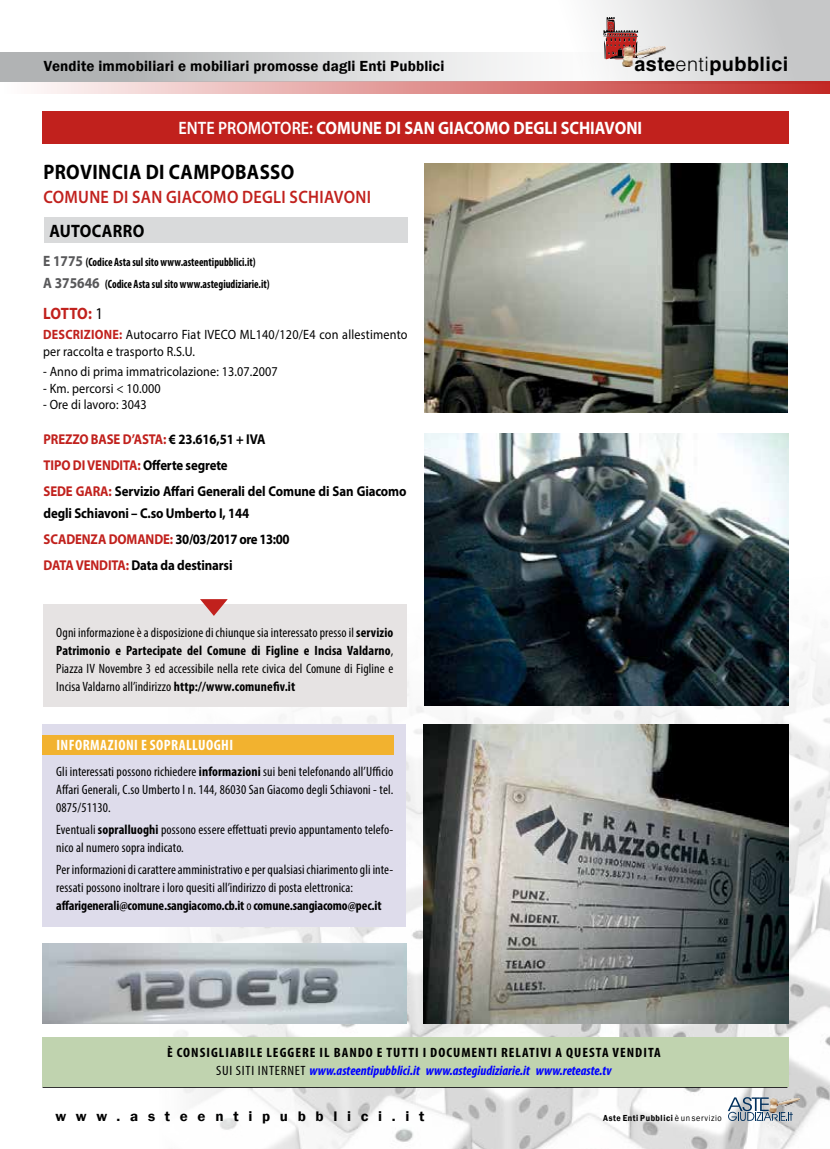
<style>
.page{position:relative;width:830px;height:1149px;background:#fff}
.page>*{position:absolute;margin:0;border:0;box-sizing:border-box;transform-origin:0 0}
.t1{font:700 21px "Myriad Pro";letter-spacing:.02em;color:#000;scale:.9 1}
.t2{font:700 19.8px "Helvetica LT Std";letter-spacing:.02em;color:#000}
.t3{font:700 18px "Myriad Pro";color:#fff;scale:.9 1}
.t4{font:600 18px "Myriad Pro";letter-spacing:.02em;color:#c1211d;scale:.9 1}
.t5{font:700 18px "Myriad Pro";letter-spacing:.02em;color:#000;scale:.9 1}
.t6{font:700 16.5px "Myriad Pro";letter-spacing:-.02em;color:#c1211d;scale:.9 1}
.t7{font:600 15px "Franklin Gothic";letter-spacing:.01em;color:#000}
.t8{font:700 condensed 15px "Myriad Pro";letter-spacing:.03em;color:#fff}
.t9{font:700 14.25px/26px "Myriad Pro";letter-spacing:-.01em;color:#000;scale:.9 1}
.t10{font:600 14.25px "Franklin Gothic";letter-spacing:.645em;color:#000;scale:1.05 1}
.t11{font:condensed 13.5px/18px "Myriad Pro";letter-spacing:.01em;color:#000;text-align:justify}
.t12{font:13.5px/16.5px "Myriad Pro";letter-spacing:.01em;color:#000;scale:.9 1}
.t13{font:700 condensed 13.5px/18px "Myriad Pro";letter-spacing:.07em;color:#000;text-align:center;scale:1.07 1}
.t14{font:700 condensed 12px/22.2px "Myriad Pro";color:#000;scale:.9 1}
.t15{font:600 9px "Franklin Gothic";letter-spacing:.07em;color:#000;scale:.9 1}
.s1{font-weight:300}
.s2{font-weight:600}
.s3{font-stretch:normal;font-size:15px;color:#58585a}
.s4{font-weight:400;color:#000}
.s5{font-weight:700;color:#c1211d}
.s6{color:#c1211d}
.s7{font-weight:700}
.s8{font-weight:400}
.s9{font-style:italic;color:#00f}
</style>
<div class="page">
<img style="left:149px;top:490px;width:680px;height:658px">
<svg style="left:596px;top:0;width:233px;height:81px;background:#d5d5d6"></svg>
<svg style="left:0;top:81px;width:829px;height:13px;background:#de9290"></svg>
<div style="left:0;top:52px;width:669px;height:29px;background:linear-gradient(to right,#aaacad,#fff)"></div>
<svg style="left:727px;top:1096px;width:65px;height:24px"></svg>
<img style="left:769px;top:1098px;width:29px;height:13px">
<svg style="left:602px;top:17px;width:36px;height:42px"></svg>
<img style="left:621px;top:46px;width:44px;height:20px">
<div style="left:43px;top:111px;width:745px;height:32px;background:#c1211d"></div>
<div style="left:44px;top:217px;width:363px;height:26px;background:#d9dadb"></div>
<img style="left:424px;top:433px;width:364px;height:272px">
<hr style="left:43px;top:1086px;width:744px;height:1px;background:#000">
<div style="left:43px;top:1037px;width:745px;height:49px;background:#c0d3af"></div>
<div style="left:42px;top:724px;width:364px;height:202px;background:#dedceb"></div>
<div style="left:42px;top:735px;width:351px;height:19px;background:#f2b22f"></div>
<div style="left:43px;top:604px;width:363px;height:102px;background:#e6e3e3"></div>
<svg style="left:200px;top:599px;width:28px;height:16px"></svg>
<img style="left:423px;top:724px;width:365px;height:298px">
<img style="left:424px;top:163px;width:363px;height:249px">
<img style="left:42px;top:943px;width:364px;height:79px">
<p class="t7" style="left:44px;top:57px;width:402px">Vendite immobiliari e mobiliari promosse dagli Enti Pubblici</p>
<h2 class="t2" style="left:634px;top:52px;width:155px">aste<span class="s1">enti</span>pubblici</h2>
<h3 class="t3" style="left:178px;top:116px;width:516px"><span class="s2">ENTE PROMOTORE:</span> COMUNE DI SAN GIACOMO DEGLI SCHIAVONI</h3>
<h1 class="t1" style="left:43px;top:158px;width:280px">PROVINCIA DI CAMPOBASSO</h1>
<h3 class="t4" style="left:43px;top:186px;width:365px">COMUNE DI SAN GIACOMO DEGLI SCHIAVONI</h3>
<h3 class="t5" style="left:49px;top:219px;width:107px">AUTOCARRO</h3>
<p class="t14" style="left:43px;top:250px;width:253px"><span class="s3">E 1775</span> (Codice Asta sul sito www.asteentipubblici.it)<br><span class="s3">A 375646</span> (Codice Asta sul sito www.astegiudiziarie.it)</p>
<p class="t6" style="left:43px;top:303px;width:68px">LOTTO: <span class="s4">1</span></p>
<p class="t12" style="left:43px;top:326px;width:406px"><span class="s5">DESCRIZIONE:</span> Autocarro Fiat IVECO ML140/120/E4 con allestimento per raccolta e trasporto R.S.U.</p>
<p class="t12" style="left:43px;top:363px;width:262px">- Anno di prima immatricolazione: 13.07.2007</p>
<p class="t12" style="left:43px;top:380px;width:132px">- Km. percorsi &lt; 10.000</p>
<p class="t12" style="left:43px;top:396px;width:116px">- Ore di lavoro: 3043</p>
<p class="t9" style="left:44px;top:425px;width:404px"><span class="s6">PREZZO BASE D’ASTA:</span> € 23.616,51 + IVA<br><span class="s6">TIPO DI VENDITA:</span> Offerte segrete<br><span class="s6">SEDE GARA:</span> Servizio Affari Generali del Comune di San Giacomo</p>
<p class="t9" style="left:44px;top:499px;width:275px">degli Schiavoni – C.so Umberto I, 144<br><span class="s6">SCADENZA DOMANDE:</span> 30/03/2017 ore 13:00<br><span class="s6">DATA VENDITA:</span> Data da destinarsi</p>
<p class="t11" style="left:56px;top:623px;width:338px">Ogni informazione è a disposizione di chiunque sia interessato presso il <span class="s7">servizio Patrimonio e Partecipate del Comune di Figline e Incisa Valdarno</span>, Piazza IV Novembre 3 ed accessibile nella rete civica del Comune di Figline e Incisa Valdarno all’indirizzo <span class="s7">http://www.comunefiv.it</span></p>
<p class="t8" style="left:56px;top:735px;width:178px">INFORMAZIONI E SOPRALLUOGHI</p>
<p class="t11" style="left:56px;top:761px;width:338px">Gli interessati possono richiedere <span class="s7">informazioni</span> sui beni telefonando all’Ufficio Affari Generali, C.so Umberto I n. 144, 86030 San Giacomo degli Schiavoni - tel.<br>0875/51130.</p>
<p class="t11" style="left:56px;top:819px;width:338px">Eventuali <span class="s7">sopralluoghi</span> possono essere effettuati previo appuntamento telefo&shy;nico al numero sopra indicato.</p>
<p class="t11" style="left:56px;top:860px;width:338px;text-align:left">Per informazioni di carattere amministrativo e per qualsiasi chiarimento gli inte&shy;ressati possono inoltrare i loro quesiti all’indirizzo di posta elettronica: <span class="s7">affarigenerali@comune.sangiacomo.cb.it</span> o <span class="s7">comune.sangiacomo@pec.it</span></p>
<p class="t13" style="left:167px;top:1043px;width:463px">È CONSIGLIABILE LEGGERE IL BANDO E TUTTI I DOCUMENTI RELATIVI A QUESTA VENDITA<br><span class="s8">SUI SITI INTERNET</span> <span class="s9">www.asteentipubblici.it www.astegiudiziarie.it www.reteaste.tv</span></p>
<p class="t10" style="left:55px;top:1107px;width:353px">www.asteentipubblici.it</p>
<p class="t15" style="left:603px;top:1112px;width:133px">Aste Enti Pubblici <span class="s8">è un servizio</span></p>
</div>
